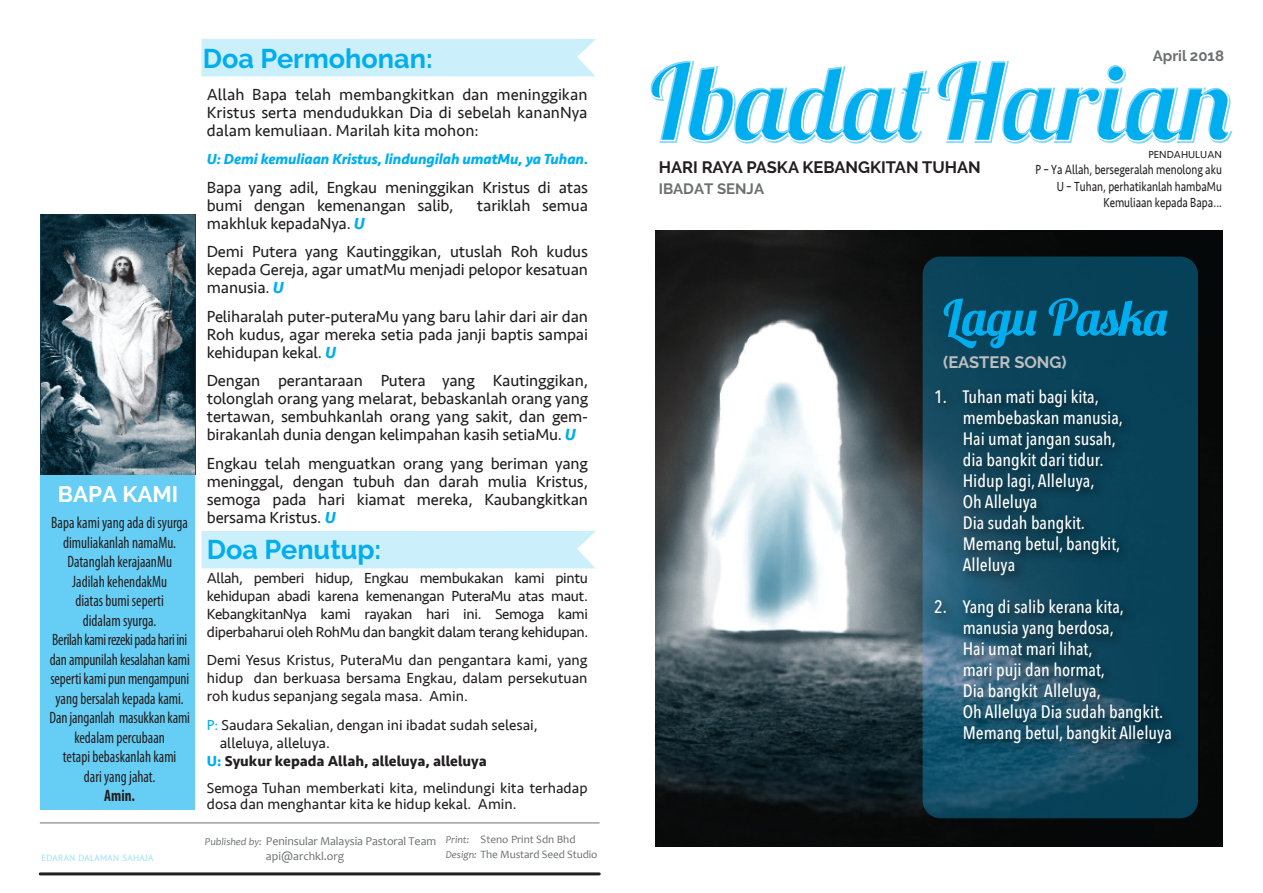
<style>
.page{position:relative;width:1263px;height:893px;background:#fff}
.page>*{position:absolute;margin:0;border:0;box-sizing:border-box;transform-origin:0 0}
.t1{font:700 27px "Raleway";color:#00aeef}
.t2{font:700 22.35px "Raleway";color:#fff}
.t3{font:500 18px/21px "Avenir Next Condensed";color:#fff}
.t4{font:16.5px/18px "Seravek";letter-spacing:-.01em;color:#231f20;text-align:justify}
.t5{font:condensed 16.5px/19.5px "Myriad Pro";color:#231f20;text-align:center;scale:.91 1}
.t6{font:700 16.5px "Raleway";color:#231f20}
.t7{font:700 16.5px "Raleway";color:#bcbec0}
.t8{font:700 condensed 16.5px "Myriad Pro";color:#231f20;scale:.91 1}
.t9{font:15px/18px "Seravek";color:#231f20;text-align:justify}
.t10{font:italic 700 15px "Seravek";letter-spacing:-.01em;color:#00aeef}
.t11{font:700 15px "Seravek";color:#231f20}
.t12{font:700 15px "Raleway";color:#6d6f71}
.t13{font:13.5px/16.5px "Seravek";color:#231f20;text-align:right;scale:.8 1}
.t14{font:12px/15px "Candara";letter-spacing:-.01em;color:#6d6f71}
.t15{font:11.25px/15px "Candara";letter-spacing:-.01em;color:#6d6f71}
.t16{font:italic 10.5px "Candara";color:#6d6f71}
.t17{font:10.5px "Seravek";color:#231f20}
.t18{font:9px "PT Sans";letter-spacing:.04em;color:#99dff9}
.s1{font-weight:700;font-style:italic;color:#00aeef}
.s2{color:#00aeef}
.s3{font-style:italic;font-size:10.5px}
</style>
<div class="page">
<div style="left:40px;top:474px;width:155px;height:335px;background:#66cef5"></div>
<img style="left:656px;top:230px;width:566px;height:616px">
<div style="left:923px;top:257px;width:275px;height:561px;background:#084259;border-radius:18px"></div>
<hr style="left:40px;top:872px;width:559px;height:3px;background:#231f20">
<hr style="left:40px;top:822px;width:559px;height:1px;background:#6d6f71">
<svg style="left:943px;top:298px;width:224px;height:50px"></svg>
<img style="left:925px;top:379px;width:287px;height:468px">
<img style="left:40px;top:215px;width:155px;height:259px">
<div style="left:202px;top:39px;width:394px;height:37px;background:#cceffc"></div>
<div style="left:202px;top:531px;width:394px;height:37px;background:#cceffc"></div>
<svg style="left:659px;top:131px;width:573px;height:13px"></svg>
<svg style="left:650px;top:61px;width:581px;height:81px"></svg>
<h2 class="t2" style="left:58px;top:481px;width:122px">BAPA KAMI</h2>
<p class="t5" style="left:50px;top:513px;width:156px">Bapa kami yang ada di syurga dimuliakanlah namaMu.<br>Datanglah kerajaanMu<br>Jadilah kehendakMu<br>diatas bumi seperti<br>didalam syurga.<br>Berilah kamirezekipada hari ini dan ampunilah kesalahan kami sepertikami punmengampuni yang bersalah kepada kami.<br>Dan janganlah masukkan kami kedalam percubaan<br>tetapi bebaskanlah kami<br>dari yang jahat.</p>
<p class="t8" style="left:104px;top:786px;width:35px">Amin.</p>
<p class="t18" style="left:41px;top:852px;width:114px">EDARAN DALAMAN SAHAJA</p>
<h1 class="t1" style="left:203px;top:43px;width:231px">Doa Permohonan:</h1>
<p class="t4" style="left:207px;top:85px;width:382px">Allah Bapa telah membangkitkan dan meninggikan Kristus serta mendudukkan Dia di sebelah kananNya dalam kemuliaan. Marilah kita mohon:</p>
<p class="t10" style="left:207px;top:147px;width:383px">U: Demi kemuliaan Kristus, lindungilah umatMu, ya Tuhan.</p>
<p class="t4" style="left:207px;top:178px;width:383px">Bapa yang adil, Engkau meninggikan Kristus di atas bumi dengan kemenangan salib,</p>
<p class="t4" style="left:477px;top:196px;width:112px">tariklah semua</p>
<p class="t4" style="left:207px;top:209px;width:383px;line-height:28.5px">makhluk kepadaNya. <span class="s1">U<br></span>Demi Putera yang Kautinggikan, utuslah Roh kudus</p>
<p class="t4" style="left:207px;top:261px;width:383px">kepada Gereja, agar umatMu menjadi pelopor kesatuan manusia. <span class="s1">U</span></p>
<p class="t4" style="left:207px;top:307px;width:383px">Peliharalah puter-puteraMu yang baru lahir dari air dan Roh kudus, agar mereka setia pada janji baptis sampai kehidupan kekal. <span class="s1">U</span></p>
<p class="t4" style="left:207px;top:372px;width:383px">Dengan perantaraan Putera yang Kautinggikan, tolonglah orang yang melarat, bebaskanlah orang yang tertawan, sembuhkanlah orang yang sakit, dan gem&shy;birakanlah dunia dengan kelimpahan kasih setiaMu. <span class="s1">U</span></p>
<p class="t4" style="left:207px;top:454px;width:383px">Engkau telah menguatkan orang yang beriman yang meninggal, dengan tubuh dan darah mulia Kristus, semoga pada hari kiamat mereka, Kaubangkitkan bersama Kristus. <span class="s1">U</span></p>
<h1 class="t1" style="left:207px;top:534px;width:176px">Doa Penutup:</h1>
<p class="t9" style="left:207px;top:569px;width:383px">Allah, pemberi hidup, Engkau membukakan kami pintu kehidupan abadi karena kemenangan PuteraMu atas maut.<br>KebangkitanNya kami rayakan hari ini. Semoga kami diperbaharui oleh RohMu dan bangkit dalam terang kehidupan.</p>
<p class="t9" style="left:207px;top:651px;width:382px">Demi Yesus Kristus, PuteraMu dan pengantara kami, yang hidup dan berkuasa bersama Engkau, dalam persekutuan roh kudus sepanjang segala masa. Amin.</p>
<p class="t9" style="left:207px;top:716px;width:332px"><span class="s2">P:</span> Saudara Sekalian, dengan ini ibadat sudah selesai,</p>
<p class="t9" style="left:220px;top:734px;width:112px">alleluya, alleluya.</p>
<p class="t11" style="left:207px;top:749px;width:281px"><span class="s2">U:</span> Syukur kepada Allah, alleluya, alleluya</p>
<p class="t9" style="left:207px;top:780px;width:382px;line-height:16.5px">Semoga Tuhan memberkati kita, melindungi kita terhadap dosa dan menghantar kita ke hidup kekal. Amin.</p>
<p class="t16" style="left:205px;top:835px;width:58px">Published by:</p>
<p class="t15" style="left:446px;top:832px;width:153px"><span class="s3">Print:</span> Steno Print Sdn Bhd<br><span class="s3">Design:</span> The Mustard Seed Studio</p>
<p class="t14" style="left:266px;top:834px;width:172px">Peninsular Malaysia Pastoral Team api@archkl.org</p>
<p class="t6" style="left:659px;top:157px;width:323px">HARI RAYA PASKA KEBANGKITAN TUHAN</p>
<p class="t12" style="left:659px;top:180px;width:107px">IBADAT SENJA</p>
<p class="t12" style="left:1153px;top:47px;width:73px">April 2018</p>
<p class="t17" style="left:1148px;top:146px;width:75px">PENDAHULUAN</p>
<p class="t13" style="left:1035px;top:161px;width:234px">P – Ya Allah, bersegeralah menolong aku<br>U – Tuhan, perhatikanlah hambaMu<br>Kemuliaan kepada Bapa...</p>
<p class="t7" style="left:943px;top:353px;width:125px">(EASTER SONG)</p>
<p class="t3" style="left:963px;top:386px;width:162px;text-indent:-29px">1. Tuhan mati bagi kita, membebaskan manusia,<br>Hai umat jangan susah, dia bangkit dari tidur.<br>Hidup lagi, Alleluya,<br>Oh Alleluya<br>Dia sudah bangkit.<br>Memang betul, bangkit,<br>Alleluya</p>
<p class="t3" style="left:963px;top:596px;width:211px;text-indent:-29px">2. Yang di salib kerana kita, manusia yang berdosa,<br>Hai umat mari lihat,<br>mari puji dan hormat,<br>Dia bangkit Alleluya,<br>Oh Alleluya Dia sudah bangkit.<br>Memang betul, bangkit Alleluya</p>
</div>
